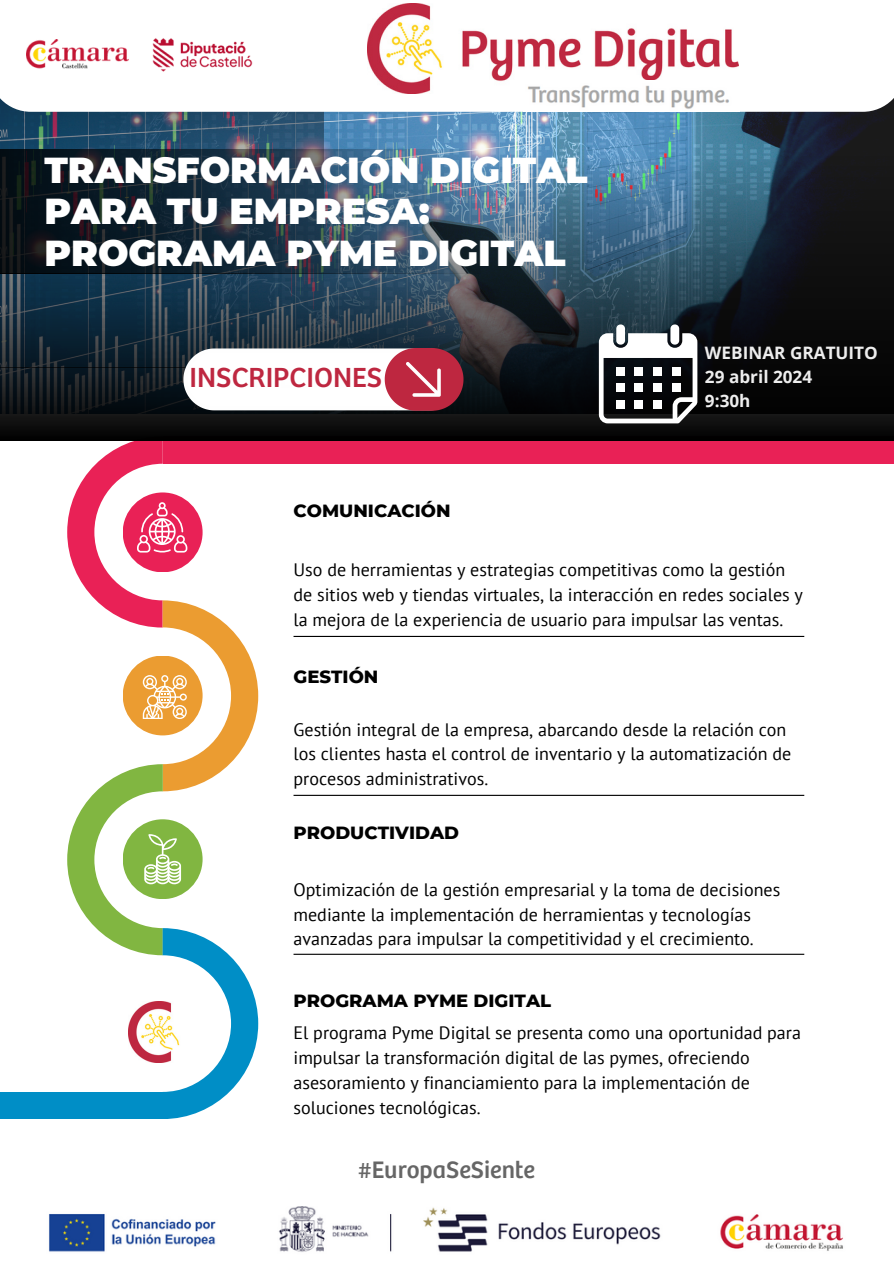
<style>
.page{position:relative;width:894px;height:1264px;background:#fff}
.page>*{position:absolute;margin:0;border:0;box-sizing:border-box;transform-origin:0 0}
.t1{font:900 36px/41.7px "Montserrat";color:#fff}
.t2{font:28.65px "Bree";color:#be2740}
.t3{font:24.75px "Bree";color:#666}
.t4{font:18px/24.8px "PT Sans";color:#000}
.t5{font:800 18px "Montserrat";color:#000}
.t6{font:700 17.1px/23.9px "Open Sans";color:#eee}
</style>
<div class="page">
<div style="left:163px;top:436px;width:730px;height:28px;background:#e92156"></div>
<div style="left:0;top:1092px;width:165px;height:27px;background:#008ec6"></div>
<svg style="left:0;top:118px;width:893px;height:322px;background:#243441"></svg>
<svg style="left:0;top:112px;width:323px;height:255px;background:#213d51"></svg>
<img style="left:0;top:149px;width:557px;height:124px">
<hr style="left:293px;top:953px;width:511px;height:1px;background:#000">
<hr style="left:293px;top:794px;width:511px;height:2px;background:#000">
<hr style="left:293px;top:636px;width:511px;height:1px;background:#000">
<img style="left:49px;top:1206px;width:794px;height:46px">
<svg style="left:67px;top:436px;width:191px;height:682px"></svg>
<img style="left:128px;top:1001px;width:59px;height:61px">
<svg style="left:598px;top:333px;width:99px;height:90px"></svg>
<div style="left:616px;top:324px;width:9px;height:20px;background:#fff;border-radius:4px"></div>
<div style="left:670px;top:324px;width:9px;height:20px;background:#fff;border-radius:4px"></div>
<div style="left:615px;top:368px;width:9px;height:8px;background:#fff"></div>
<div style="left:634px;top:368px;width:8px;height:8px;background:#fff"></div>
<div style="left:653px;top:368px;width:8px;height:8px;background:#fff"></div>
<div style="left:672px;top:368px;width:8px;height:8px;background:#fff"></div>
<div style="left:615px;top:384px;width:9px;height:8px;background:#fff"></div>
<div style="left:634px;top:384px;width:8px;height:8px;background:#fff"></div>
<div style="left:653px;top:384px;width:8px;height:8px;background:#fff"></div>
<div style="left:672px;top:384px;width:8px;height:8px;background:#fff"></div>
<div style="left:615px;top:400px;width:9px;height:8px;background:#fff"></div>
<div style="left:634px;top:400px;width:8px;height:8px;background:#fff"></div>
<div style="left:653px;top:400px;width:8px;height:8px;background:#fff"></div>
<img style="left:367px;top:4px;width:371px;height:90px">
<img style="left:523px;top:80px;width:215px;height:29px">
<img style="left:26px;top:39px;width:103px;height:30px">
<img style="left:152px;top:38px;width:101px;height:34px">
<svg style="left:183px;top:348px;width:280px;height:63px"></svg>
<p class="t1" style="left:44px;top:149px;width:544px">TRANSFORMACIÓN DIGITAL<br>PARA TU EMPRESA:<br>PROGRAMA PYME DIGITAL</p>
<h4 class="t2" style="left:189px;top:363px;width:194px">INSCRIPCIONES</h4>
<h1 class="t5" style="left:293px;top:499px;width:158px">COMUNICACIÓN</h1>
<p class="t6" style="left:704px;top:340px;width:174px">WEBINAR GRATUITO<br>29 abril 2024<br>9:30h</p>
<h2 class="t4" style="left:293px;top:557px;width:511px">Uso de herramientas y estrategias competitivas como la gestión de sitios web y tiendas virtuales, la interacción en redes sociales y la mejora de la experiencia de usuario para impulsar las ventas.</h2>
<p class="t5" style="left:293px;top:665px;width:86px">GESTIÓN</p>
<p class="t4" style="left:293px;top:716px;width:499px">Gestión integral de la empresa, abarcando desde la relación con los clientes hasta el control de inventario y la automatización de procesos administrativos.</p>
<p class="t5" style="left:293px;top:821px;width:167px">PRODUCTIVIDAD</p>
<h5 class="t4" style="left:293px;top:876px;width:488px">Optimización de la gestión empresarial y la toma de decisiones mediante la implementación de herramientas y tecnologías avanzadas para impulsar la competitividad y el crecimiento.</h5>
<p class="t5" style="left:293px;top:989px;width:259px">PROGRAMA PYME DIGITAL</p>
<p class="t4" style="left:293px;top:1020px;width:508px">El programa Pyme Digital se presenta como una oportunidad para impulsar la transformación digital de las pymes, ofreciendo asesoramiento y financiamiento para la implementación de soluciones tecnológicas.</p>
<p class="t3" style="left:358px;top:1157px;width:178px">#EuropaSeSiente</p>
</div>
